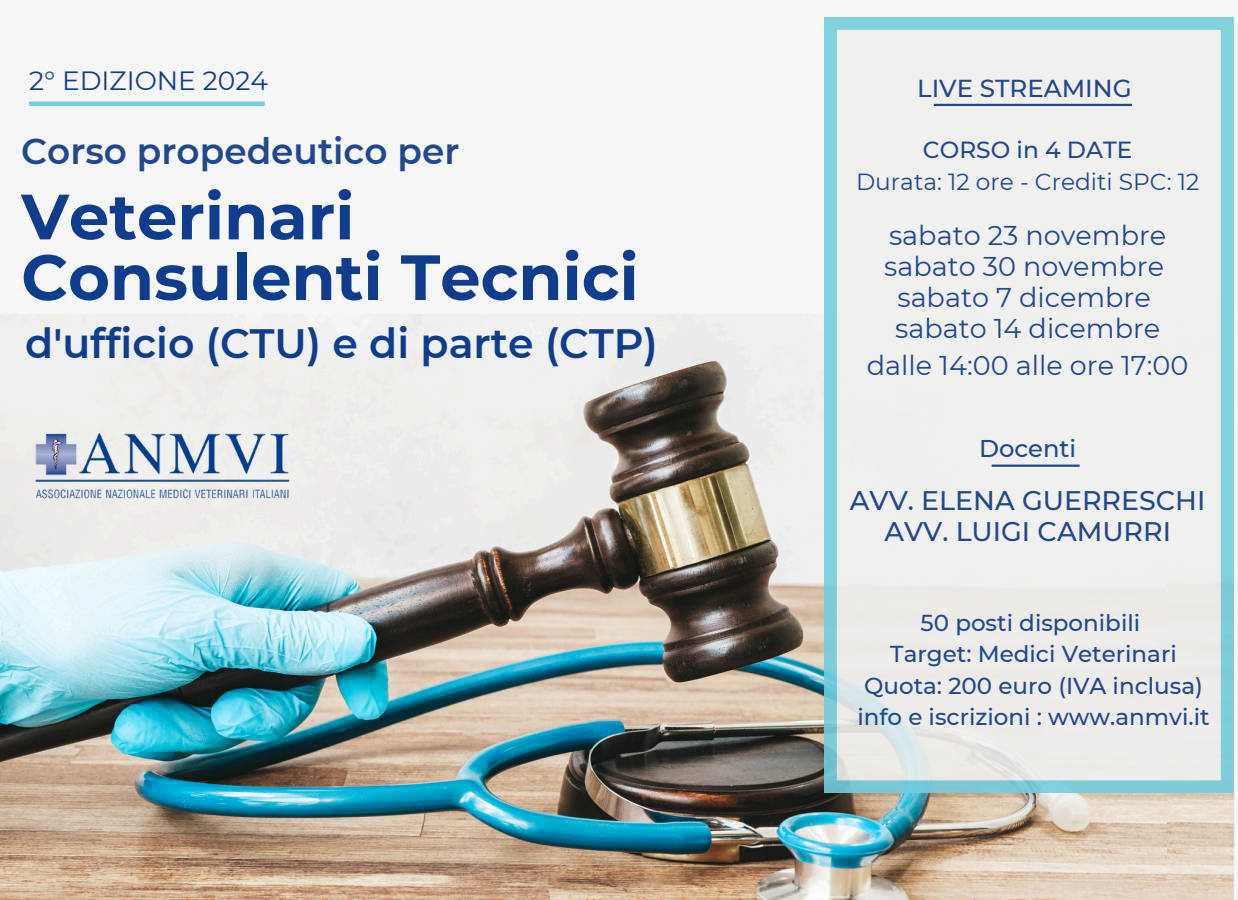
<style>
.page{position:relative;width:1238px;height:900px;background:#fff}
.page>*{position:absolute;margin:0;border:0;box-sizing:border-box;transform-origin:0 0}
.t1{font:700 63.9px/60.6px "Montserrat";color:#0e3d8e}
.t2{font:600 40.95px "Montserrat";color:#0e3d8e}
.t3{font:600 35.85px "Montserrat";color:#20488e}
.t4{font:27.15px/31px "Montserrat";color:#20488e;text-align:center}
.t5{font:500 26.85px/31px "Montserrat";color:#20488e;text-align:center}
.t6{font:26.4px "Montserrat";color:#0e3d8e}
.t7{font:500 24.6px "Montserrat";color:#20488e}
.t8{font:500 24.15px "Montserrat";color:#20488e}
.t9{font:23.25px "Montserrat";color:#20488e}
.t10{font:500 23.25px "Montserrat";color:#20488e}
.t11{font:500 22.95px "Montserrat";color:#20488e}
</style>
<div class="page">
<div style="left:0;top:0;width:1237px;height:900px;background:#f6f6f6"></div>
<img style="left:0;top:314px;width:1167px;height:586px">
<img style="left:29px;top:425px;width:263px;height:81px">
<img style="left:1167px;top:303px;width:66px;height:597px">
<svg style="left:824px;top:17px;width:408px;height:776px"></svg>
<hr style="left:991px;top:465px;width:88px;height:2px;background:#20488e">
<hr style="left:933px;top:104px;width:198px;height:2px;background:#20488e">
<hr style="left:29px;top:102px;width:236px;height:4px;background:#74cddf">
<h2 class="t6" style="left:29px;top:65px;width:240px">2° EDIZIONE 2024</h2>
<h5 class="t3" style="left:21px;top:130px;width:439px">Corso propedeutico per</h5>
<h4 class="t1" style="left:21px;top:186px;width:619px">Veterinari<br>Consulenti Tecnici</h4>
<h6 class="t2" style="left:25px;top:318px;width:634px">d'ufficio (CTU) e di parte (CTP)</h6>
<h6 class="t7" style="left:917px;top:73px;width:216px">LIVE STREAMING</h6>
<p class="t10" style="left:922px;top:135px;width:211px">CORSO in 4 DATE</p>
<h4 class="t9" style="left:856px;top:168px;width:345px">Durata: 12 ore - Crediti SPC: 12</h4>
<p class="t4" style="left:884px;top:220px;width:283px">sabato 23 novembre sabato 30 novembre sabato 7 dicembre sabato 14 dicembre</p>
<p class="t4" style="left:866px;top:350px;width:323px">dalle 14:00 alle ore 17:00</p>
<p class="t8" style="left:978px;top:434px;width:99px">Docenti</p>
<p class="t5" style="left:849px;top:485px;width:357px">AVV. ELENA GUERRESCHI<br>AVV. LUIGI CAMURRI</p>
<h3 class="t11" style="left:920px;top:608px;width:221px">50 posti disponibili</h3>
<h1 class="t11" style="left:890px;top:640px;width:288px">Target: Medici Veterinari</h1>
<p class="t11" style="left:864px;top:671px;width:340px">Quota: 200 euro (IVA inclusa)</p>
<p class="t11" style="left:857px;top:703px;width:354px">info e iscrizioni : www.anmvi.it</p>
</div>
